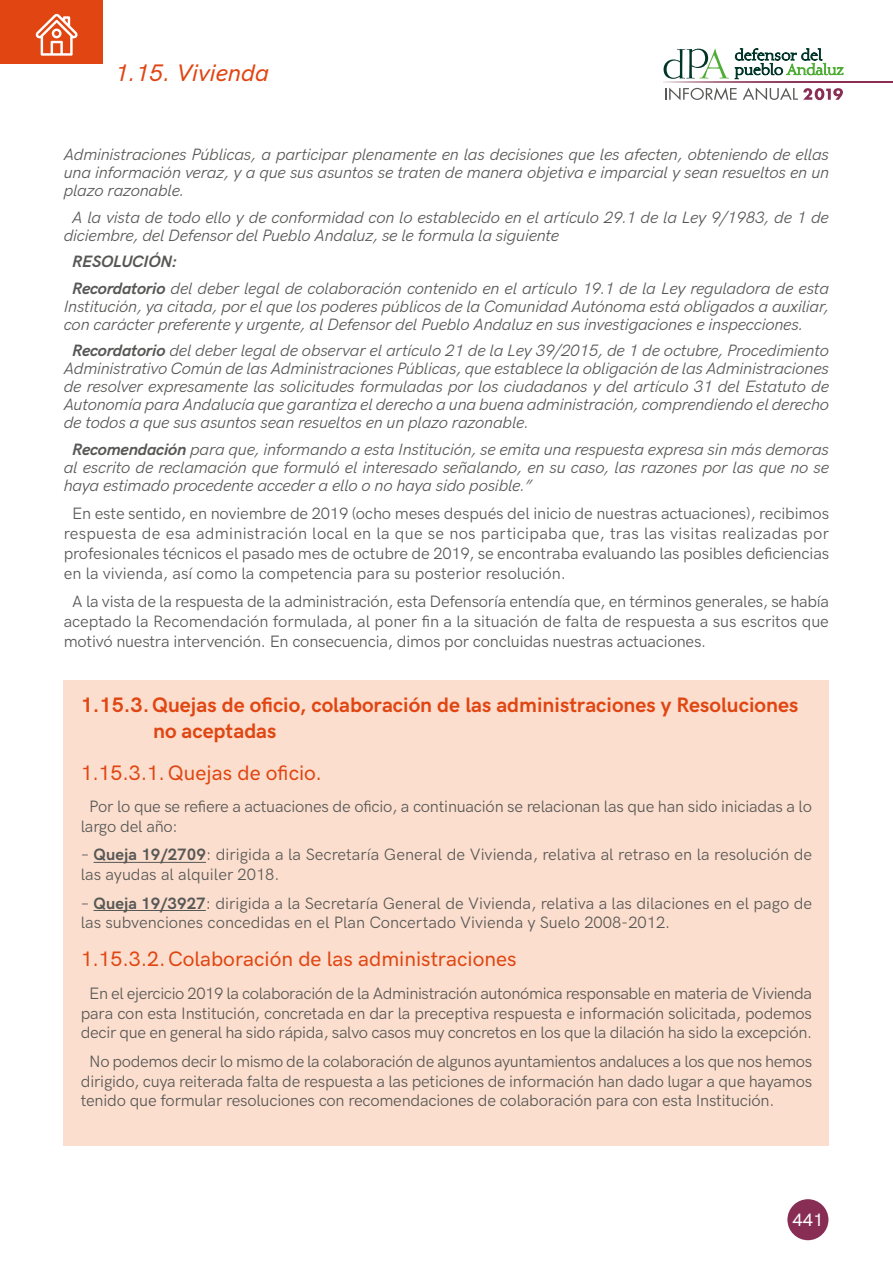
<style>
.page{position:relative;width:893px;height:1263px;background:#fff}
.page>*{position:absolute;margin:0;border:0;box-sizing:border-box;transform-origin:0 0}
.t1{font:italic 500 24px "HK Grotesk";color:#e04512}
.t2{font:700 21px/25.2px "HK Grotesk";color:#e04512}
.t3{font:500 21px "HK Grotesk";color:#e04512}
.t4{font:500 18px "HK Grotesk";color:#fff}
.t5{font:16.5px/19.8px "HK Grotesk";letter-spacing:-.015em;color:#575756;text-align:justify}
.t6{font:italic 16.5px/18px "HK Grotesk";letter-spacing:-.015em;color:#575756;text-align:justify}
.t7{font:italic 700 16.5px "HK Grotesk";letter-spacing:-.015em;color:#575756}
.s1{font-weight:700}
</style>
<div class="page">
<div style="left:64px;top:681px;width:765px;height:465px;background:#fbdecd"></div>
<hr style="left:94px;top:862px;width:112px;height:1px;background:#575756">
<hr style="left:94px;top:910px;width:112px;height:1px;background:#575756">
<svg style="left:735px;top:49px;width:109px;height:30px"></svg>
<svg style="left:664px;top:49px;width:65px;height:30px"></svg>
<svg style="left:664px;top:81px;width:229px;height:1px"></svg>
<svg style="left:665px;top:87px;width:72px;height:13px"></svg>
<svg style="left:743px;top:87px;width:100px;height:13px"></svg>
<div style="left:787px;top:1199px;width:41px;height:41px;background:#882d54;border-radius:50%"></div>
<div style="left:0;top:0;width:102px;height:64px;background:#e04512"></div>
<svg style="left:35px;top:14px;width:43px;height:42px"></svg>
<h1 class="t1" style="left:115px;top:54px;width:156px">1.15. Vivienda</h1>
<p class="t6" style="left:64px;top:144px;width:767px">Administraciones Públicas, a participar plenamente en las decisiones que les afecten, obteniendo de ellas una información veraz, y a que sus asuntos se traten de manera objetiva e imparcial y sean resueltos en un plazo razonable.</p>
<p class="t6" style="left:64px;top:207px;width:767px;text-indent:9px">A la vista de todo ello y de conformidad con lo establecido en el artículo 29.1 de la Ley 9/1983, de 1 de diciembre, del Defensor del Pueblo Andaluz, se le formula la siguiente</p>
<p class="t7" style="left:72px;top:249px;width:107px">RESOLUCIÓN:</p>
<p class="t6" style="left:64px;top:278px;width:767px;text-indent:9px"><span class="s1">Recordatorio</span> del deber legal de colaboración contenido en el artículo 19.1 de la Ley reguladora de esta Institución, ya citada, por el que los poderes públicos de la Comunidad Autónoma está obligados a auxiliar, con carácter preferente y urgente, al Defensor del Pueblo Andaluz en sus investigaciones e inspecciones.</p>
<p class="t6" style="left:64px;top:340px;width:767px;text-indent:9px"><span class="s1">Recordatorio</span> del deber legal de observar el artículo 21 de la Ley 39/2015, de 1 de octubre, Procedimiento Administrativo Común de las Administraciones Públicas, que establece la obligación de las Administraciones de resolver expresamente las solicitudes formuladas por los ciudadanos y del artículo 31 del Estatuto de Autonomía para Andalucía que garantiza el derecho a una buena administración, comprendiendo el derecho de todos a que sus asuntos sean resueltos en un plazo razonable.</p>
<p class="t6" style="left:64px;top:439px;width:767px;text-indent:9px"><span class="s1">Recomendación</span> para que, informando a esta Institución, se emita una respuesta expresa sin más demoras al escrito de reclamación que formuló el interesado señalando, en su caso, las razones por las que no se haya estimado procedente acceder a ello o no haya sido posible.”</p>
<p class="t5" style="left:64px;top:502px;width:767px;text-indent:9px">En este sentido, en noviembre de 2019 (ocho meses después del inicio de nuestras actuaciones), recibimos respuesta de esa administración local en la que se nos participaba que, tras las visitas realizadas por profesionales técnicos el pasado mes de octubre de 2019, se encontraba evaluando las posibles deficiencias en la vivienda, así como la competencia para su posterior resolución.</p>
<p class="t5" style="left:64px;top:590px;width:767px;text-indent:9px">A la vista de la respuesta de la administración, esta Defensoría entendía que, en términos generales, se había aceptado la Recomendación formulada, al poner fin a la situación de falta de respuesta a sus escritos que motivó nuestra intervención. En consecuencia, dimos por concluidas nuestras actuaciones.</p>
<p class="t2" style="left:153px;top:691px;width:647px;text-indent:-72px">1.15.3.Quejas de oficio, colaboración de las administraciones y Resoluciones no aceptadas</p>
<p class="t3" style="left:81px;top:757px;width:243px">1.15.3.1.Quejas de oficio.</p>
<p class="t5" style="left:81px;top:795px;width:733px;text-indent:9px">Por lo que se refiere a actuaciones de oficio, a continuación se relacionan las que han sido iniciadas a lo largo del año:</p>
<p class="t5" style="left:81px;top:843px;width:733px">– <span class="s1">Queja 19/2709</span>: dirigida a la Secretaría General de Vivienda, relativa al retraso en la resolución de las ayudas al alquiler 2018.</p>
<p class="t5" style="left:81px;top:892px;width:733px">– <span class="s1">Queja 19/3927</span>: dirigida a la Secretaría General de Vivienda, relativa a las dilaciones en el pago de las subvenciones concedidas en el Plan Concertado Vivienda y Suelo 2008-2012.</p>
<p class="t3" style="left:81px;top:943px;width:437px">1.15.3.2.Colaboración de las administraciones</p>
<p class="t5" style="left:81px;top:982px;width:733px;text-align:center">En el ejercicio 2019 la colaboración de la Administración autonómica responsable en materia de Vivienda para con esta Institución, concretada en dar la preceptiva respuesta e información solicitada, podemos decir que en general ha sido rápida, salvo casos muy concretos en los que la dilación ha sido la excepción.</p>
<p class="t5" style="left:81px;top:1050px;width:733px;text-indent:9px">No podemos decir lo mismo de la colaboración de algunos ayuntamientos andaluces a los que nos hemos dirigido, cuya reiterada falta de respuesta a las peticiones de información han dado lugar a que hayamos tenido que formular resoluciones con recomendaciones de colaboración para con esta Institución.</p>
<p class="t4" style="left:793px;top:1206px;width:32px">441</p>
</div>
